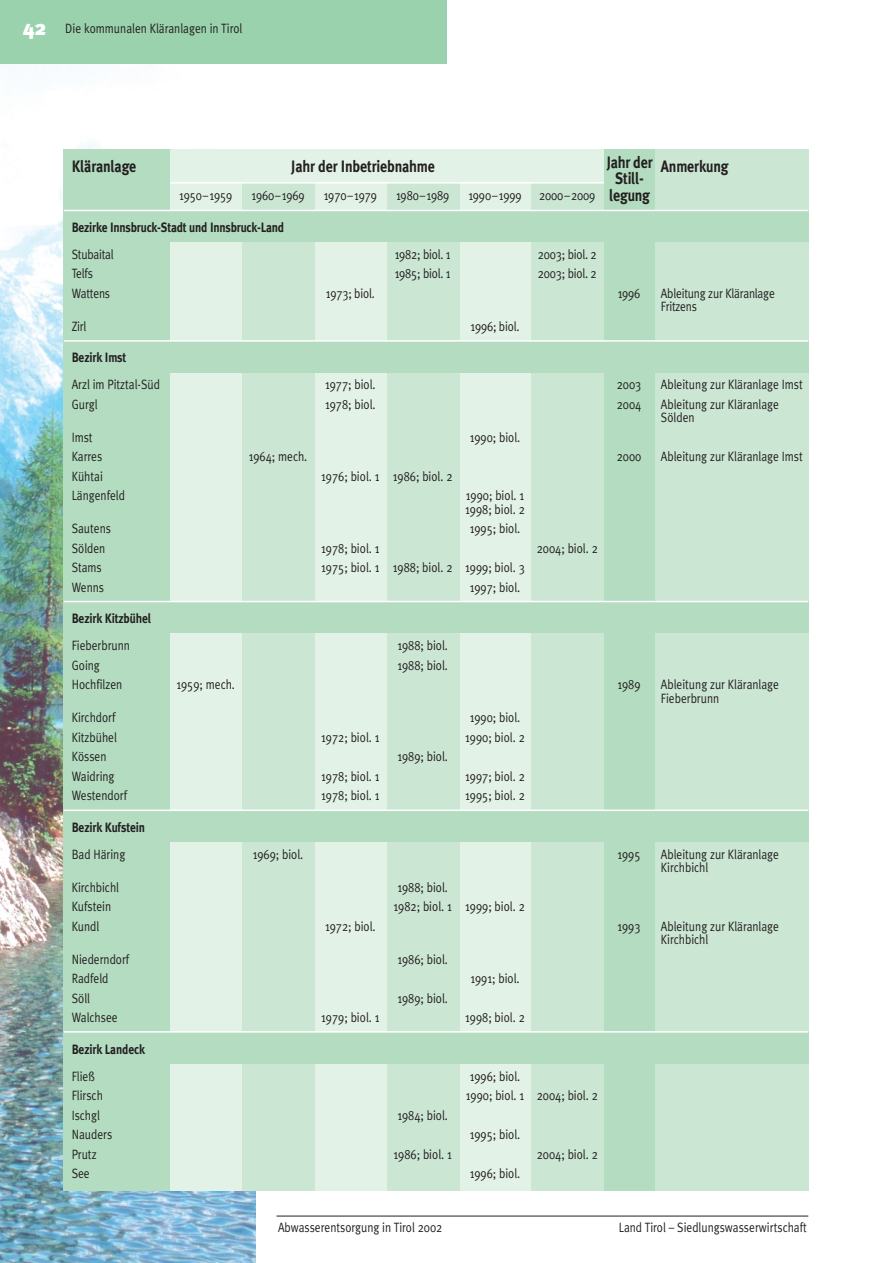
<style>
.page{position:relative;width:893px;height:1263px;background:#fff}
.page>*{position:absolute;margin:0;border:0;box-sizing:border-box;transform-origin:0 0}
.t1{font:700 16.5px/16.5px "Meta Plus";letter-spacing:-.01em;color:#231f20;text-align:center;scale:.85 1}
.t2{font:13.5px/13.5px "Meta Plus Normal";color:#231f20;scale:.85 1}
.t3{font:700 13.5px "Meta Plus";letter-spacing:-.01em;color:#231f20;scale:.85 1}
.s1{font-family:"Meta Plus";font-weight:900;font-size:21px;color:#fff}
</style>
<div class="page">
<hr style="left:276px;top:1216px;width:532px;height:1px;background:#231f20">
<img style="left:0;top:64px;width:255px;height:1199px">
<div style="left:0;top:0;width:446px;height:64px;background:#9ad2ae"></div>
<div style="left:64px;top:149px;width:744px;height:1042px;background:#e3f2e7"></div>
<div style="left:64px;top:149px;width:106px;height:1042px;background:#b3dcc0"></div>
<div style="left:604px;top:149px;width:51px;height:1042px;background:#b3dcc0"></div>
<div style="left:242px;top:183px;width:73px;height:1008px;background:#cbe6d3"></div>
<div style="left:387px;top:183px;width:72px;height:1008px;background:#cbe6d3"></div>
<div style="left:532px;top:183px;width:72px;height:1008px;background:#cbe6d3"></div>
<div style="left:655px;top:149px;width:153px;height:1042px;background:#cbe6d3"></div>
<hr style="left:170px;top:182px;width:434px;height:2px;background:#fff">
<div style="left:64px;top:210px;width:744px;height:32px;background:#b3dcc0"></div>
<hr style="left:64px;top:210px;width:744px;height:1px;background:#fff">
<div style="left:64px;top:341px;width:744px;height:32px;background:#b3dcc0"></div>
<hr style="left:64px;top:340px;width:744px;height:2px;background:#fff">
<div style="left:64px;top:602px;width:744px;height:31px;background:#b3dcc0"></div>
<hr style="left:64px;top:601px;width:744px;height:1px;background:#fff">
<div style="left:64px;top:810px;width:744px;height:32px;background:#b3dcc0"></div>
<hr style="left:64px;top:810px;width:744px;height:1px;background:#fff">
<div style="left:64px;top:1032px;width:744px;height:32px;background:#b3dcc0"></div>
<hr style="left:64px;top:1031px;width:744px;height:2px;background:#fff">
<p class="t2" style="left:23px;top:23px;width:260px"><span class="s1">42</span> Die kommunalen Kläranlagen in Tirol</p>
<p class="t1" style="left:606px;top:155px;width:56px">Jahr der<br>Still&shy;legung</p>
<p class="t1" style="left:72px;top:159px;width:78px">Kläranlage</p>
<p class="t1" style="left:291px;top:159px;width:171px">Jahr der Inbetriebnahme</p>
<p class="t1" style="left:661px;top:159px;width:81px">Anmerkung</p>
<p class="t2" style="left:179px;top:190px;width:64px">1950–1959</p>
<p class="t2" style="left:251px;top:190px;width:64px">1960–1969</p>
<p class="t2" style="left:324px;top:190px;width:64px">1970–1979</p>
<p class="t2" style="left:396px;top:190px;width:64px">1980–1989</p>
<p class="t2" style="left:468px;top:190px;width:64px">1990–1999</p>
<p class="t2" style="left:539px;top:190px;width:67px">2000–2009</p>
<p class="t3" style="left:72px;top:222px;width:252px">Bezirke Innsbruck-Stadt und Innsbruck-Land</p>
<p class="t2" style="left:72px;top:249px;width:51px">Stubaital</p>
<p class="t2" style="left:395px;top:249px;width:67px">1982; biol. 1</p>
<p class="t2" style="left:538px;top:249px;width:71px">2003; biol. 2</p>
<p class="t2" style="left:72px;top:268px;width:26px">Telfs</p>
<p class="t2" style="left:394px;top:268px;width:67px">1985; biol. 1</p>
<p class="t2" style="left:538px;top:268px;width:71px">2003; biol. 2</p>
<p class="t2" style="left:72px;top:288px;width:47px">Wattens</p>
<p class="t2" style="left:326px;top:288px;width:59px">1973; biol.</p>
<p class="t2" style="left:617px;top:288px;width:28px">1996</p>
<p class="t2" style="left:661px;top:288px;width:135px">Ableitung zur Kläranlage<br>Fritzens</p>
<p class="t2" style="left:72px;top:321px;width:19px">Zirl</p>
<p class="t2" style="left:470px;top:321px;width:59px">1996; biol.</p>
<p class="t3" style="left:72px;top:353px;width:66px">Bezirk Imst</p>
<p class="t2" style="left:72px;top:379px;width:105px">Arzl im Pitztal-Süd</p>
<p class="t2" style="left:325px;top:379px;width:61px">1977; biol.</p>
<p class="t2" style="left:616px;top:379px;width:30px">2003</p>
<p class="t2" style="left:661px;top:379px;width:168px">Ableitung zur Kläranlage Imst</p>
<p class="t2" style="left:72px;top:399px;width:32px">Gurgl</p>
<p class="t2" style="left:325px;top:399px;width:61px">1978; biol.</p>
<p class="t2" style="left:616px;top:399px;width:30px">2004</p>
<p class="t2" style="left:661px;top:399px;width:140px">Ableitung zur Kläranlage<br>Sölden</p>
<p class="t2" style="left:72px;top:432px;width:26px">Imst</p>
<p class="t2" style="left:469px;top:432px;width:61px">1990; biol.</p>
<p class="t2" style="left:72px;top:451px;width:37px">Karres</p>
<p class="t2" style="left:249px;top:451px;width:70px">1964; mech.</p>
<p class="t2" style="left:616px;top:451px;width:30px">2000</p>
<p class="t2" style="left:661px;top:451px;width:168px">Ableitung zur Kläranlage Imst</p>
<p class="t2" style="left:72px;top:471px;width:38px">Kühtai</p>
<p class="t2" style="left:321px;top:471px;width:156px">1976; biol. 1 1986; biol. 2</p>
<p class="t2" style="left:72px;top:490px;width:64px">Längenfeld</p>
<p class="t2" style="left:465px;top:490px;width:72px">1990; biol. 1<br>1998; biol. 2</p>
<p class="t2" style="left:72px;top:523px;width:48px">Sautens</p>
<p class="t2" style="left:469px;top:523px;width:61px">1995; biol.</p>
<p class="t2" style="left:72px;top:543px;width:41px">Sölden</p>
<p class="t2" style="left:321px;top:543px;width:70px">1978; biol. 1</p>
<p class="t2" style="left:537px;top:543px;width:73px">2004; biol. 2</p>
<p class="t2" style="left:72px;top:562px;width:37px">Stams</p>
<p class="t2" style="left:321px;top:562px;width:241px">1975; biol. 1 1988; biol. 2 1999; biol. 3</p>
<p class="t2" style="left:72px;top:582px;width:40px">Wenns</p>
<p class="t2" style="left:469px;top:582px;width:61px">1997; biol.</p>
<p class="t3" style="left:72px;top:614px;width:95px">Bezirk Kitzbühel</p>
<p class="t2" style="left:72px;top:640px;width:70px">Fieberbrunn</p>
<p class="t2" style="left:397px;top:640px;width:61px">1988; biol.</p>
<p class="t2" style="left:72px;top:660px;width:35px">Going</p>
<p class="t2" style="left:397px;top:660px;width:61px">1988; biol.</p>
<p class="t2" style="left:72px;top:679px;width:61px">Hochfilzen</p>
<p class="t2" style="left:176px;top:679px;width:70px">1959; mech.</p>
<p class="t2" style="left:617px;top:679px;width:29px">1989</p>
<p class="t2" style="left:661px;top:679px;width:140px">Ableitung zur Kläranlage<br>Fieberbrunn</p>
<p class="t2" style="left:72px;top:712px;width:53px">Kirchdorf</p>
<p class="t2" style="left:469px;top:712px;width:61px">1990; biol.</p>
<p class="t2" style="left:72px;top:732px;width:55px">Kitzbühel</p>
<p class="t2" style="left:321px;top:732px;width:70px">1972; biol. 1</p>
<p class="t2" style="left:465px;top:732px;width:72px">1990; biol. 2</p>
<p class="t2" style="left:72px;top:751px;width:42px">Kössen</p>
<p class="t2" style="left:397px;top:751px;width:61px">1989; biol.</p>
<p class="t2" style="left:72px;top:771px;width:52px">Waidring</p>
<p class="t2" style="left:321px;top:771px;width:70px">1978; biol. 1</p>
<p class="t2" style="left:465px;top:771px;width:72px">1997; biol. 2</p>
<p class="t2" style="left:72px;top:790px;width:67px">Westendorf</p>
<p class="t2" style="left:321px;top:790px;width:70px">1978; biol. 1</p>
<p class="t2" style="left:465px;top:790px;width:72px">1995; biol. 2</p>
<p class="t3" style="left:72px;top:822px;width:88px">Bezirk Kufstein</p>
<p class="t2" style="left:72px;top:849px;width:65px">Bad Häring</p>
<p class="t2" style="left:253px;top:849px;width:61px">1969; biol.</p>
<p class="t2" style="left:617px;top:849px;width:29px">1995</p>
<p class="t2" style="left:661px;top:849px;width:140px">Ableitung zur Kläranlage<br>Kirchbichl</p>
<p class="t2" style="left:72px;top:882px;width:57px">Kirchbichl</p>
<p class="t2" style="left:397px;top:882px;width:61px">1988; biol.</p>
<p class="t2" style="left:72px;top:901px;width:48px">Kufstein</p>
<p class="t2" style="left:393px;top:901px;width:156px">1982; biol. 1 1999; biol. 2</p>
<p class="t2" style="left:72px;top:921px;width:34px">Kundl</p>
<p class="t2" style="left:325px;top:921px;width:61px">1972; biol.</p>
<p class="t2" style="left:617px;top:921px;width:29px">1993</p>
<p class="t2" style="left:661px;top:921px;width:140px">Ableitung zur Kläranlage<br>Kirchbichl</p>
<p class="t2" style="left:72px;top:954px;width:69px">Niederndorf</p>
<p class="t2" style="left:397px;top:954px;width:61px">1986; biol.</p>
<p class="t2" style="left:72px;top:973px;width:45px">Radfeld</p>
<p class="t2" style="left:470px;top:973px;width:59px">1991; biol.</p>
<p class="t2" style="left:72px;top:993px;width:23px">Söll</p>
<p class="t2" style="left:397px;top:993px;width:61px">1989; biol.</p>
<p class="t2" style="left:72px;top:1012px;width:56px">Walchsee</p>
<p class="t2" style="left:321px;top:1012px;width:70px">1979; biol. 1</p>
<p class="t2" style="left:465px;top:1012px;width:72px">1998; biol. 2</p>
<p class="t3" style="left:72px;top:1044px;width:88px">Bezirk Landeck</p>
<p class="t2" style="left:72px;top:1071px;width:29px">Fließ</p>
<p class="t2" style="left:469px;top:1071px;width:61px">1996; biol.</p>
<p class="t2" style="left:72px;top:1090px;width:38px">Flirsch</p>
<p class="t2" style="left:466px;top:1090px;width:157px">1990; biol. 1 2004; biol. 2</p>
<p class="t2" style="left:72px;top:1110px;width:35px">Ischgl</p>
<p class="t2" style="left:397px;top:1110px;width:61px">1984; biol.</p>
<p class="t2" style="left:72px;top:1129px;width:49px">Nauders</p>
<p class="t2" style="left:469px;top:1129px;width:61px">1995; biol.</p>
<p class="t2" style="left:72px;top:1149px;width:31px">Prutz</p>
<p class="t2" style="left:393px;top:1149px;width:70px">1986; biol. 1</p>
<p class="t2" style="left:537px;top:1149px;width:73px">2004; biol. 2</p>
<p class="t2" style="left:72px;top:1168px;width:23px">See</p>
<p class="t2" style="left:469px;top:1168px;width:61px">1996; biol.</p>
<p class="t2" style="left:278px;top:1222px;width:195px">Abwasserentsorgung in Tirol 2002</p>
<p class="t2" style="left:618px;top:1222px;width:223px">Land Tirol – Siedlungswasserwirtschaft</p>
</div>
